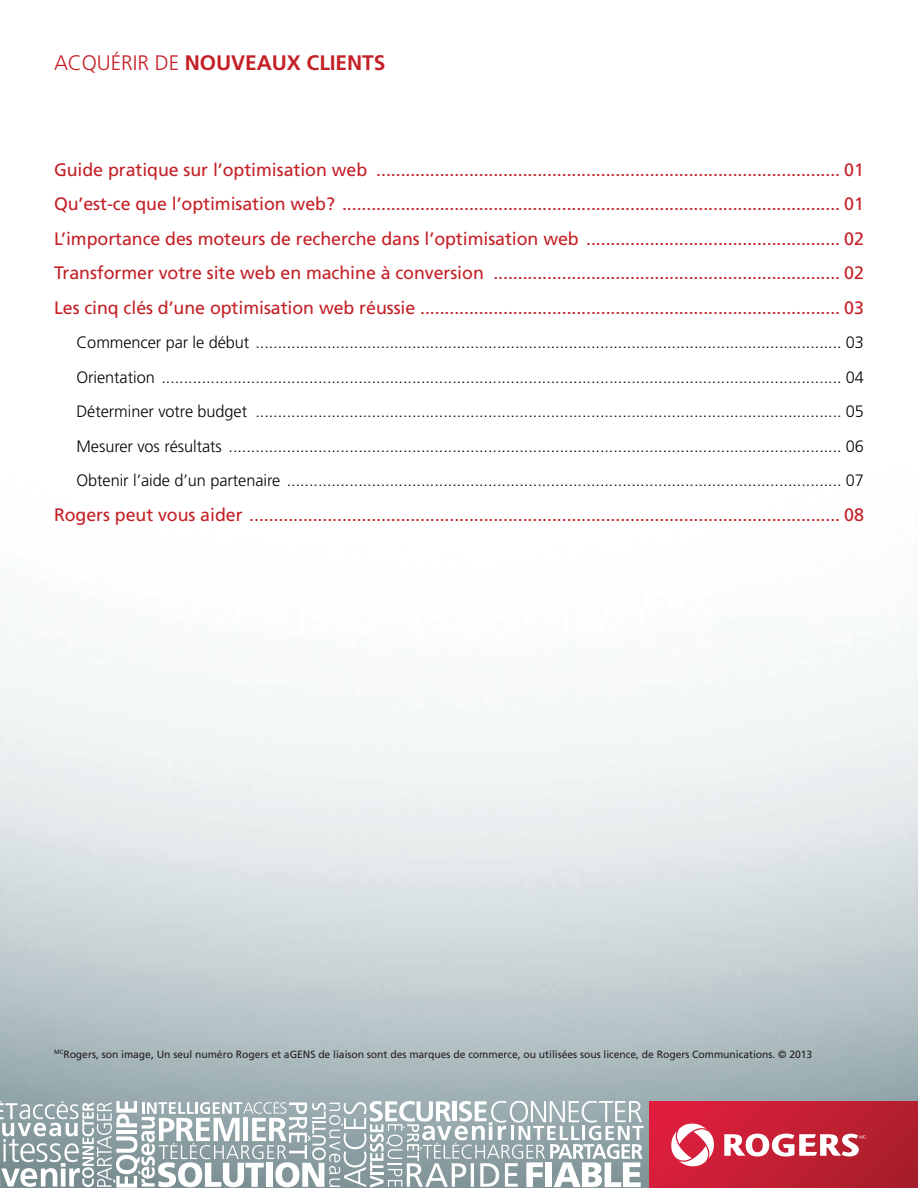
<style>
.page{position:relative;width:918px;height:1188px;background:#fff}
.page>*{position:absolute;margin:0;border:0;box-sizing:border-box;transform-origin:0 0}
.t1{font:700 21px "Frutiger";letter-spacing:-.005em;color:#c42027}
.t2{font:18px/34.5px "Frutiger";letter-spacing:-.005em;color:#c42027;text-align:justify}
.t3{font:300 16.5px/34.5px "Frutiger";letter-spacing:-.005em;color:#040503;text-align:justify}
.t4{font:10.5px "Frutiger";letter-spacing:-.005em;color:#231f20}
.s1{font-weight:300}
</style>
<div class="page">
<div style="left:649px;top:1101px;width:269px;height:87px;background:linear-gradient(to right,#de1e3d,#ab1f2a)"></div>
<svg style="left:724px;top:1133px;width:142px;height:24px"></svg>
<svg style="left:671px;top:1124px;width:43px;height:42px"></svg>
<svg style="left:0;top:1101px;width:643px;height:87px"></svg>
<p class="t1" style="left:54px;top:50px;width:333px"><span class="s1">ACQUÉRIR DE</span> NOUVEAUX CLIENTS</p>
<p class="t2" style="left:54px;top:152px;width:812px">Guide pratique sur l’optimisation web ............................................................................................... 01<br>Qu’est-ce que l’optimisation web? ...................................................................................................... 01<br>L’importance des moteurs de recherche dans l’optimisation web .................................................... 02<br>Transformer votre site web en machine à conversion ....................................................................... 02<br>Les cinq clés d’une optimisation web réussie ...................................................................................... 03</p>
<p class="t3" style="left:76px;top:325px;width:789px">Commencer par le début ................................................................................................................................... 03<br>Orientation ........................................................................................................................................................ 04<br>Déterminer votre budget ................................................................................................................................... 05<br>Mesurer vos résultats ......................................................................................................................................... 06<br>Obtenir l’aide d’un partenaire ............................................................................................................................ 07</p>
<p class="t2" style="left:54px;top:497px;width:812px">Rogers peut vous aider ......................................................................................................................... 08</p>
<p class="t4" style="left:54px;top:1048px;width:760px"><sup>MC</sup>Rogers, son image, Un seul numéro Rogers et aGENS de liaison sont des marques de commerce, ou utilisées sous licence, de Rogers Communications. © 2013</p>
</div>
